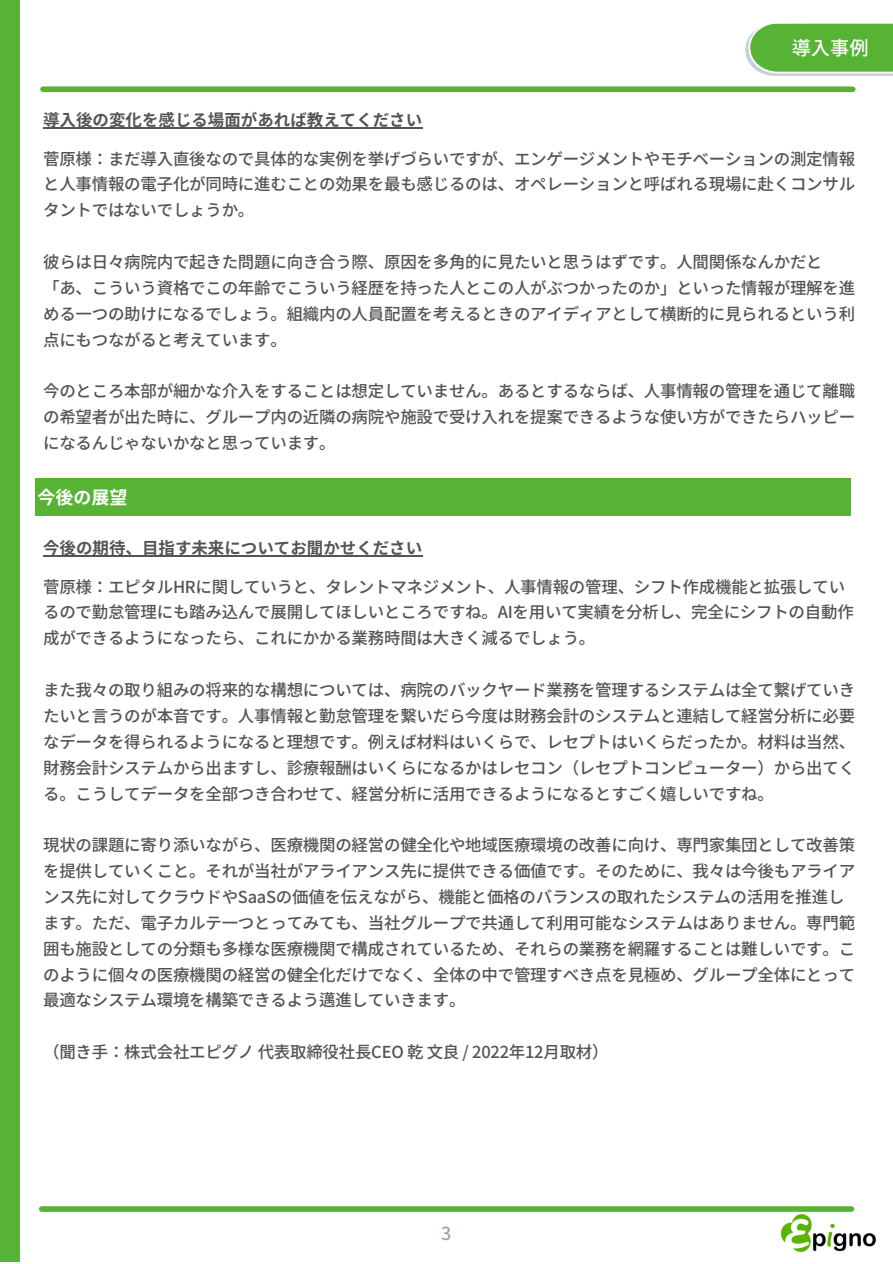
<style>
.page{position:relative;width:893px;height:1264px;background:#fff}
.page>*{position:absolute;margin:0;border:0;box-sizing:border-box;transform-origin:0 0}
.t1{font:500 19.2px "Noto Sans JP";color:#fff}
.t2{font:700 18px "Noto Sans JP";color:#fff}
.t3{font:500 18px "Noto Sans JP";color:#9aa7b2}
.t4{font:500 16.5px/25.8px "Noto Sans JP";letter-spacing:-.015em;color:#545454;text-align:justify}
.t5{font:700 16.5px "Noto Sans JP";color:#545454}
</style>
<div class="page">
<div style="left:43px;top:86px;width:809px;height:6px;background:#56b334"></div>
<svg style="left:745px;top:23px;width:147px;height:53px;background:#6ebc53"></svg>
<div style="left:42px;top:1206px;width:809px;height:5px;background:#56b334"></div>
<div style="left:0;top:0;width:20px;height:1262px;background:#56b334"></div>
<img style="left:780px;top:1214px;width:96px;height:38px">
<hr style="left:43px;top:127px;width:379px;height:2px;background:#545454">
<hr style="left:43px;top:555px;width:379px;height:1px;background:#545454">
<div style="left:35px;top:479px;width:815px;height:37px;background:#56b334"></div>
<p class="t1" style="left:791px;top:33px;width:78px">導入事例</p>
<p class="t5" style="left:43px;top:107px;width:380px">導入後の変化を感じる場面があれば教えてください</p>
<p class="t4" style="left:43px;top:145px;width:813px">菅原様：まだ導入直後なので具体的な実例を挙げづらいですが、エンゲージメントやモチベーションの測定情報と人事情報の電子化が同時に進むことの効果を最も感じるのは、オペレーションと呼ばれる現場に赴くコンサルタントではないでしょうか。</p>
<p class="t4" style="left:43px;top:248px;width:813px;text-align:left">彼らは日々病院内で起きた問題に向き合う際、原因を多角的に見たいと思うはずです。人間関係なんかだと<br>「あ、こういう資格でこの年齢でこういう経歴を持った人とこの人がぶつかったのか」といった情報が理解を進める一つの助けになるでしょう。組織内の人員配置を考えるときのアイディアとして横断的に見られるという利点にもつながると考えています。</p>
<p class="t4" style="left:43px;top:377px;width:813px">今のところ本部が細かな介入をすることは想定していません。あるとするならば、人事情報の管理を通じて離職の希望者が出た時に、グループ内の近隣の病院や施設で受け入れを提案できるような使い方ができたらハッピーになるんじゃないかなと思っています。</p>
<p class="t2" style="left:37px;top:483px;width:91px">今後の展望</p>
<p class="t5" style="left:43px;top:535px;width:380px">今後の期待、目指す未来についてお聞かせください</p>
<p class="t4" style="left:43px;top:572px;width:812px;text-align:left">菅原様：エピタルHRに関していうと、タレントマネジメント、人事情報の管理、シフト作成機能と拡張しているので勤怠管理にも踏み込んで展開してほしいところですね。AIを用いて実績を分析し、完全にシフトの自動作成ができるようになったら、これにかかる業務時間は大きく減るでしょう。</p>
<p class="t4" style="left:43px;top:676px;width:813px">また我々の取り組みの将来的な構想については、病院のバックヤード業務を管理するシステムは全て繋げていきたいと言うのが本音です。人事情報と勤怠管理を繋いだら今度は財務会計のシステムと連結して経営分析に必要なデータを得られるようになると理想です。例えば材料はいくらで、レセプトはいくらだったか。材料は当然、財務会計システムから出ますし、診療報酬はいくらになるかはレセコン（レセプトコンピューター）から出てくる。こうしてデータを全部つき合わせて、経営分析に活用できるようになるとすごく嬉しいですね。</p>
<p class="t4" style="left:43px;top:831px;width:813px;text-align:left">現状の課題に寄り添いながら、医療機関の経営の健全化や地域医療環境の改善に向け、専門家集団として改善策を提供していくこと。それが当社がアライアンス先に提供できる価値です。そのために、我々は今後もアライアンス先に対してクラウドやSaaSの価値を伝えながら、機能と価格のバランスの取れたシステムの活用を推進します。ただ、電子カルテ一つとってみても、当社グループで共通して利用可能なシステムはありません。専門範囲も施設としての分類も多様な医療機関で構成されているため、それらの業務を網羅することは難しいです。このように個々の医療機関の経営の健全化だけでなく、全体の中で管理すべき点を見極め、グループ全体にとって最適なシステム環境を構築できるよう邁進していきます。</p>
<p class="t4" style="left:43px;top:1038px;width:567px">（聞き手：株式会社エピグノ代表取締役社長CEO 乾文良 / 2022年12月取材）</p>
<p class="t3" style="left:441px;top:1219px;width:12px">3</p>
</div>
